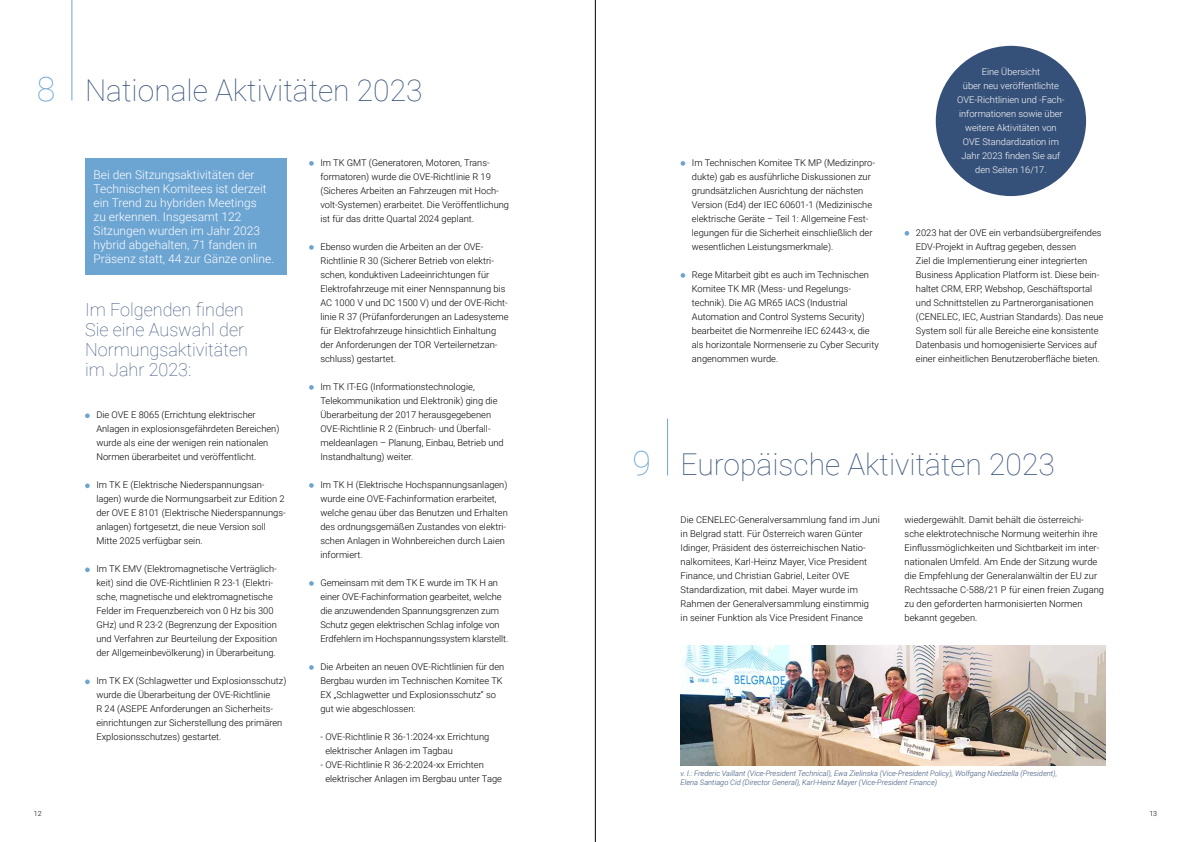
<style>
.page{position:relative;width:1191px;height:842px;background:#fff}
.page>*{position:absolute;margin:0;border:0;box-sizing:border-box;transform-origin:0 0}
.t1{font:100 30px "Roboto";color:#365179}
.t2{font:100 18px/20px "Roboto";color:#365179}
.t3{font:300 12px/14px "Roboto";color:#fff}
.t4{font:300 9.3px/14px "Roboto";color:#000}
.t5{font:300 9.3px/14px "Roboto";color:#fff;text-align:center}
.t6{font:italic 300 7.5px/9px "Roboto";color:#365179}
.t7{font:300 7px "Roboto";color:#000}
.s1{font-size:33.8px;color:#6ca4d2}
</style>
<div class="page">
<div style="left:85px;top:159px;width:201px;height:116px;background:#6ca4d2"></div>
<svg style="left:680px;top:161px;width:5px;height:5px"></svg>
<svg style="left:680px;top:273px;width:5px;height:5px"></svg>
<div style="left:935px;top:46px;width:151px;height:150px;background:#365179;border-radius:50%"></div>
<svg style="left:85px;top:413px;width:5px;height:5px"></svg>
<svg style="left:85px;top:483px;width:5px;height:5px"></svg>
<svg style="left:85px;top:567px;width:5px;height:5px"></svg>
<svg style="left:85px;top:679px;width:5px;height:5px"></svg>
<hr style="left:72px;top:0;width:1px;height:101px;background:#6ca4d2">
<svg style="left:309px;top:161px;width:5px;height:5px"></svg>
<svg style="left:309px;top:245px;width:5px;height:5px"></svg>
<svg style="left:309px;top:385px;width:5px;height:5px"></svg>
<svg style="left:309px;top:483px;width:5px;height:5px"></svg>
<svg style="left:309px;top:581px;width:5px;height:5px"></svg>
<svg style="left:309px;top:665px;width:5px;height:5px"></svg>
<hr style="left:667px;top:419px;width:1px;height:56px;background:#6ca4d2">
<svg style="left:904px;top:231px;width:5px;height:5px"></svg>
<img style="left:680px;top:646px;width:426px;height:119px">
<hr style="left:595px;top:0;width:1px;height:842px;background:#000">
<h1 class="t1" style="left:37px;top:69px;width:387px"><span class="s1">8</span> Nationale Aktivitäten 2023</h1>
<p class="t3" style="left:94px;top:167px;width:182px">Bei den Sitzungsaktivitäten der<br>Technischen Komitees ist derzeit ein Trend zu hybriden Meetings<br>zu erkennen. Insgesamt 122<br>Sitzungen wurden im Jahr 2023 hybrid abgehalten, 71 fanden in<br>Präsenz statt, 44 zur Gänze online.</p>
<h2 class="t2" style="left:85px;top:299px;width:164px">Im Folgenden finden<br>Sie eine Auswahl der<br>Normungsaktivitäten im Jahr 2023:</h2>
<p class="t4" style="left:96px;top:407px;width:184px">Die OVE E 8065 (Errichtung elektrischer Anlagen in explosionsgefährdeten Bereichen) wurde als eine der wenigen rein nationalen Normen überarbeitet und veröffentlicht.</p>
<p class="t4" style="left:96px;top:477px;width:191px">Im TK E (Elektrische Niederspannungsan&shy;lagen) wurde die Normungsarbeit zur Edition 2 der OVE E 8101 (Elektrische Niederspannungs&shy;anlagen) fortgesetzt, die neue Version soll Mitte 2025 verfügbar sein.</p>
<p class="t4" style="left:96px;top:561px;width:182px">Im TK EMV (Elektromagnetische Verträglich&shy;keit) sind die OVE-Richtlinien R 23-1 (Elektri&shy;sche, magnetische und elektromagnetische Felder im Frequenzbereich von 0 Hz bis 300<br>GHz) und R 23-2 (Begrenzung der Exposition und Verfahren zur Beurteilung der Exposition der Allgemeinbevölkerung) in Überarbeitung.</p>
<p class="t4" style="left:96px;top:673px;width:191px">Im TK EX (Schlagwetter und Explosionsschutz) wurde die Überarbeitung der OVE-Richtlinie<br>R 24 (ASEPE Anforderungen an Sicherheits&shy;einrichtungen zur Sicherstellung des primären Explosionsschutzes) gestartet.</p>
<p class="t4" style="left:320px;top:155px;width:190px">Im TK GMT (Generatoren, Motoren, Trans&shy;formatoren) wurde die OVE-Richtlinie R 19 (Sicheres Arbeiten an Fahrzeugen mit Hoch&shy;volt-Systemen) erarbeitet. Die Veröffentlichung ist für das dritte Quartal 2024 geplant.</p>
<p class="t4" style="left:320px;top:239px;width:190px">Ebenso wurden die Arbeiten an der OVE-Richtlinie R 30 (Sicherer Betrieb von elektri&shy;schen, konduktiven Ladeeinrichtungen für Elektrofahrzeuge mit einer Nennspannung bis AC 1000 V und DC 1500 V) und der OVE-Richt&shy;linie R 37 (Prüfanforderungen an Ladesysteme für Elektrofahrzeuge hinsichtlich Einhaltung der Anforderungen der TOR Verteilernetzan&shy;schluss) gestartet.</p>
<p class="t4" style="left:320px;top:379px;width:185px">Im TK IT-EG (Informationstechnologie, Telekommunikation und Elektronik) ging die Überarbeitung der 2017 herausgegebenen OVE-Richtlinie R 2 (Einbruch- und Überfall&shy;meldeanlagen – Planung, Einbau, Betrieb und Instandhaltung) weiter.</p>
<p class="t4" style="left:320px;top:477px;width:189px">Im TK H (Elektrische Hochspannungsanlagen) wurde eine OVE-Fachinformation erarbeitet, welche genau über das Benutzen und Erhalten des ordnungsgemäßen Zustandes von elektri&shy;schen Anlagen in Wohnbereichen durch Laien informiert.</p>
<p class="t4" style="left:320px;top:575px;width:189px">Gemeinsam mit dem TK E wurde im TK H an einer OVE-Fachinformation gearbeitet, welche die anzuwendenden Spannungsgrenzen zum Schutz gegen elektrischen Schlag infolge von Erdfehlern im Hochspannungssystem klarstellt.</p>
<p class="t4" style="left:320px;top:659px;width:185px">Die Arbeiten an neuen OVE-Richtlinien für den Bergbau wurden im Technischen Komitee TK EX „Schlagwetter und Explosionsschutz“ so gut wie abgeschlossen:</p>
<p class="t4" style="left:325px;top:729px;width:165px;text-indent:-5px">- OVE-Richtlinie R 36-1:2024-xx Errichtung elektrischer Anlagen im Tagbau</p>
<p class="t4" style="left:325px;top:757px;width:178px;text-indent:-5px">- OVE-Richtlinie R 36-2:2024-xx Errichten elektrischer Anlagen im Bergbau unter Tage</p>
<p class="t4" style="left:692px;top:155px;width:185px">Im Technischen Komitee TK MP (Medizinpro&shy;dukte) gab es ausführliche Diskussionen zur grundsätzlichen Ausrichtung der nächsten Version (Ed4) der IEC 60601-1 (Medizinische elektrische Geräte – Teil 1: Allgemeine Fest&shy;legungen für die Sicherheit einschließlich der wesentlichen Leistungsmerkmale).</p>
<p class="t4" style="left:692px;top:267px;width:188px">Rege Mitarbeit gibt es auch im Technischen Komitee TK MR (Mess- und Regelungs&shy;technik). Die AG MR65 IACS (Industrial Automation and Control Systems Security) bearbeitet die Normenreihe IEC 62443-x, die als horizontale Normenserie zu Cyber Security angenommen wurde.</p>
<p class="t5" style="left:957px;top:65px;width:109px">Eine Übersicht<br>über neu veröffentlichte<br>OVE-Richtlinien und -Fach&shy;informationen sowie über weitere Aktivitäten von<br>OVE Standardization im<br>Jahr 2023 finden Sie auf den Seiten 16/17.</p>
<p class="t4" style="left:916px;top:225px;width:189px">2023 hat der OVE ein verbandsübergreifendes EDV-Projekt in Auftrag gegeben, dessen<br>Ziel die Implementierung einer integrierten Business Application Platform ist. Diese bein&shy;haltet CRM, ERP, Webshop, Geschäftsportal und Schnittstellen zu Partnerorganisationen (CENELEC, IEC, Austrian Standards). Das neue System soll für alle Bereiche eine konsistente Datenbasis und homogenisierte Services auf einer einheitlichen Benutzeroberfläche bieten.</p>
<h1 class="t1" style="left:632px;top:444px;width:424px"><span class="s1">9</span> Europäische Aktivitäten 2023</h1>
<p class="t4" style="left:680px;top:513px;width:201px">Die CENELEC-Generalversammlung fand im Juni in Belgrad statt. Für Österreich waren Günter Idinger, Präsident des österreichischen Natio&shy;nalkomitees, Karl-Heinz Mayer, Vice President Finance, und Christian Gabriel, Leiter OVE Standardization, mit dabei. Mayer wurde im Rahmen der Generalversammlung einstimmig<br>in seiner Funktion als Vice President Finance</p>
<p class="t4" style="left:904px;top:513px;width:201px">wiedergewählt. Damit behält die österreichi&shy;sche elektrotechnische Normung weiterhin ihre Einflussmöglichkeiten und Sichtbarkeit im inter&shy;nationalen Umfeld. Am Ende der Sitzung wurde die Empfehlung der Generalanwältin der EU zur Rechtssache C-588/21 P für einen freien Zugang zu den geforderten harmonisierten Normen bekannt gegeben.</p>
<p class="t6" style="left:680px;top:769px;width:378px">v. l.: Frederic Vaillant (Vice-President Technical), Ewa Zielinska (Vice-President Policy), Wolfgang Niedziella (President),<br>Elena Santiago Cid (Director General), Karl-Heinz Mayer (Vice-President Finance)</p>
<p class="t7" style="left:34px;top:809px;width:9px">12</p>
<p class="t7" style="left:1149px;top:809px;width:9px">13</p>
</div>
